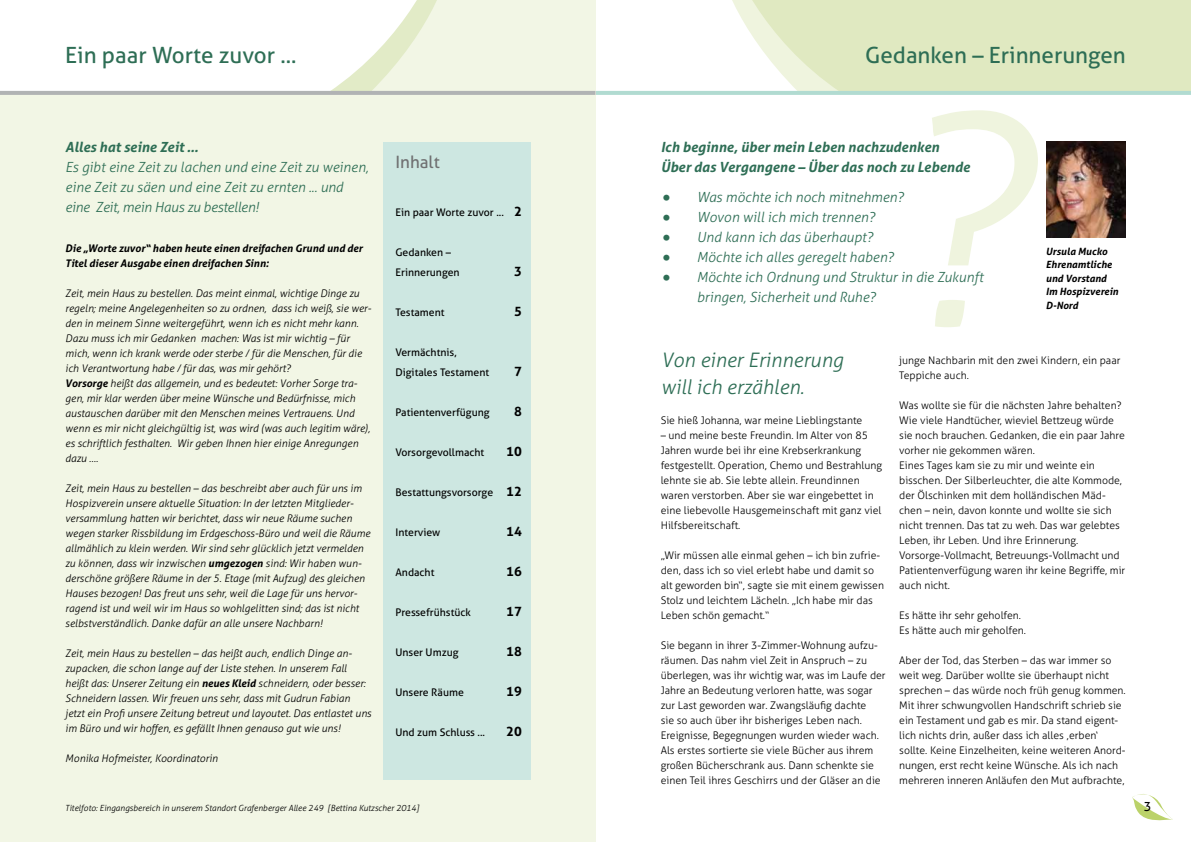
<style>
.page{position:relative;width:1191px;height:842px;background:#fff}
.page>*{position:absolute;margin:0;border:0;box-sizing:border-box;transform-origin:0 0}
.t1{font:italic 300 300px "Aller";color:#eff4de}
.t2{font:22.4px "Aller";color:#2e6e55}
.t3{font:italic 300 20px/27px "Aller";color:#2e6e55}
.t4{font:17px "Aller";color:#707172}
.t5{font:italic 300 14px/20px "Aller";color:#2e6e55}
.t6{font:italic 700 14px/20px "Aller";color:#2e6e55}
.t7{font:700 13px "Aller";color:#000}
.t8{font:12.8px "Aller";color:#000}
.t9{font:300 10.5px/15px "Aller";color:#000}
.t10{font:italic 300 10.5px/15px "Aller";color:#000}
.t11{font:10.5px/20px "Aller";color:#000}
.t12{font:italic 700 10.5px/15px "Aller";color:#000}
.t13{font:italic 700 10px/13.5px "Aller";color:#000}
.t14{font:italic 300 8.5px "Aller";color:#000}
.s1{font-weight:700}
.s2{font-weight:700;font-size:20px}
</style>
<div class="page">
<svg style="left:732px;top:0;width:459px;height:91px;background:#e2ebc6"></svg>
<svg style="left:1132px;top:794px;width:41px;height:27px"></svg>
<hr style="left:595px;top:91px;width:596px;height:4px;background:#b1dbd1">
<div style="left:0;top:0;width:595px;height:842px;background:#f2f6e5"></div>
<svg style="left:0;top:0;width:437px;height:91px;background:#fcfdf9"></svg>
<hr style="left:0;top:91px;width:595px;height:4px;background:#b1b3b4">
<div style="left:383px;top:142px;width:147px;height:638px;background:#cde7e1"></div>
<img style="left:1046px;top:142px;width:79px;height:95px">
<h2 class="t2" style="left:65px;top:41px;width:233px">Ein paar Worte zuvor ...</h2>
<h2 class="t2" style="left:865px;top:41px;width:262px">Gedanken – Erinnerungen</h2>
<h3 class="t6" style="left:65px;top:137px;width:135px">Alles hat seine Zeit …</h3>
<h3 class="t5" style="left:65px;top:157px;width:305px">Es gibt eine Zeit zu lachen und eine Zeit zu weinen, eine Zeit zu säen und eine Zeit zu ernten ... und eine Zeit, mein Haus zu bestellen!</h3>
<p class="t12" style="left:65px;top:241px;width:299px">Die „Worte zuvor“ haben heute einen dreifachen Grund und der<br>Titel dieser Ausgabe einen dreifachen Sinn:</p>
<p class="t10" style="left:65px;top:286px;width:307px">Zeit, mein Haus zu bestellen. Das meint einmal, wichtige Dinge zu regeln; meine Angelegenheiten so zu ordnen, dass ich weiß, sie wer&shy;den in meinem Sinne weitergeführt, wenn ich es nicht mehr kann.<br>Dazu muss ich mir Gedanken machen: Was ist mir wichtig – für mich, wenn ich krank werde oder sterbe / für die Menschen, für die ich Verantwortung habe / für das, was mir gehört?<br><span class="s1">Vorsorge</span> heißt das allgemein, und es bedeutet: Vorher Sorge tra&shy;gen, mir klar werden über meine Wünsche und Bedürfnisse, mich austauschen darüber mit den Menschen meines Vertrauens. Und wenn es mir nicht gleichgültig ist, was wird (was auch legitim wäre), es schriftlich festhalten. Wir geben Ihnen hier einige Anregungen dazu ….</p>
<p class="t10" style="left:65px;top:481px;width:306px">Zeit, mein Haus zu bestellen – das beschreibt aber auch für uns im Hospizverein unsere aktuelle Situation: In der letzten Mitglieder&shy;versammlung hatten wir berichtet, dass wir neue Räume suchen wegen starker Rissbildung im Erdgeschoss-Büro und weil die Räume allmählich zu klein werden. Wir sind sehr glücklich jetzt vermelden zu können, dass wir inzwischen <span class="s1">umgezogen</span> sind: Wir haben wun&shy;derschöne größere Räume in der 5. Etage (mit Aufzug) des gleichen Hauses bezogen! Das freut uns sehr, weil die Lage für uns hervor&shy;ragend ist und weil wir im Haus so wohlgelitten sind; das ist nicht selbstverständlich. Danke dafür an alle unsere Nachbarn!</p>
<p class="t10" style="left:65px;top:646px;width:308px">Zeit, mein Haus zu bestellen – das heißt auch, endlich Dinge an&shy;zupacken, die schon lange auf der Liste stehen. In unserem Fall heißt das: Unserer Zeitung ein <span class="s1">neues Kleid</span> schneidern, oder besser:<br>Schneidern lassen. Wir freuen uns sehr, dass mit Gudrun Fabian jetzt ein Profi unsere Zeitung betreut und layoutet. Das entlastet uns im Büro und wir hoffen, es gefällt Ihnen genauso gut wie uns!</p>
<p class="t10" style="left:65px;top:751px;width:154px">Monika Hofmeister, Koordinatorin</p>
<p class="t14" style="left:65px;top:803px;width:355px">Titelfoto: Eingangsbereich in unserem Standort Grafenberger Allee 249 [Bettina Kutzscher 2014]</p>
<h3 class="t4" style="left:395px;top:152px;width:46px">Inhalt</h3>
<p class="t7" style="left:514px;top:204px;width:9px">2</p>
<p class="t11" style="left:395px;top:202px;width:110px">Ein paar Worte zuvor ...</p>
<p class="t11" style="left:395px;top:242px;width:66px">Gedanken –<br>Erinnerungen</p>
<p class="t11" style="left:395px;top:302px;width:51px">Testament</p>
<p class="t11" style="left:395px;top:342px;width:95px">Vermächtnis,<br>Digitales Testament</p>
<p class="t11" style="left:395px;top:402px;width:96px">Patientenverfügung</p>
<p class="t11" style="left:395px;top:442px;width:90px">Vorsorgevollmacht</p>
<p class="t11" style="left:395px;top:482px;width:99px">Bestattungsvorsorge</p>
<p class="t11" style="left:395px;top:522px;width:46px">Interview</p>
<p class="t11" style="left:395px;top:562px;width:40px">Andacht</p>
<p class="t11" style="left:395px;top:602px;width:77px">Pressefrühstück</p>
<p class="t11" style="left:395px;top:642px;width:65px">Unser Umzug</p>
<p class="t11" style="left:395px;top:682px;width:70px">Unsere Räume</p>
<p class="t11" style="left:395px;top:722px;width:91px">Und zum Schluss ...</p>
<p class="t7" style="left:514px;top:264px;width:9px">3</p>
<p class="t7" style="left:514px;top:304px;width:9px">5</p>
<p class="t7" style="left:514px;top:364px;width:9px">7</p>
<p class="t7" style="left:514px;top:404px;width:9px">8</p>
<p class="t7" style="left:506px;top:444px;width:17px">10</p>
<p class="t7" style="left:506px;top:484px;width:17px">12</p>
<p class="t7" style="left:506px;top:524px;width:17px">14</p>
<p class="t7" style="left:506px;top:564px;width:17px">16</p>
<p class="t7" style="left:506px;top:604px;width:17px">17</p>
<p class="t7" style="left:506px;top:644px;width:17px">18</p>
<p class="t7" style="left:506px;top:684px;width:17px">19</p>
<p class="t7" style="left:506px;top:724px;width:17px">20</p>
<h1 class="t1" style="left:885px;top:40px;width:140px">?</h1>
<h3 class="t6" style="left:660px;top:137px;width:310px">Ich beginne, über mein Leben nachzudenken<br>Über das Vergangene – Über das noch zu Lebende</h3>
<h3 class="t5" style="left:660px;top:187px;width:244px"><span class="s2">•</span> Was möchte ich noch mitnehmen?</h3>
<h3 class="t5" style="left:660px;top:207px;width:216px"><span class="s2">•</span> Wovon will ich mich trennen?</h3>
<h3 class="t5" style="left:660px;top:227px;width:214px"><span class="s2">•</span> Und kann ich das überhaupt?</h3>
<h3 class="t5" style="left:660px;top:247px;width:234px"><span class="s2">•</span> Möchte ich alles geregelt haben?</h3>
<h3 class="t5" style="left:696px;top:267px;width:288px;text-indent:-36px"><span class="s2">•</span> Möchte ich Ordnung und Struktur in die Zukunft bringen, Sicherheit und Ruhe?</h3>
<p class="t13" style="left:1045px;top:244px;width:74px">Ursula Mucko<br>Ehrenamtliche und Vorstand<br>Im Hospizverein<br>D-Nord</p>
<h3 class="t3" style="left:660px;top:347px;width:184px">Von einer Erinnerung will ich erzählen.</h3>
<p class="t9" style="left:660px;top:413px;width:203px">Sie hieß Johanna, war meine Lieblingstante</p>
<p class="t9" style="left:660px;top:428px;width:223px">– und meine beste Freundin. Im Alter von 85<br>Jahren wurde bei ihr eine Krebserkrankung festgestellt. Operation, Chemo und Bestrahlung lehnte sie ab. Sie lebte allein. Freundinnen waren verstorben. Aber sie war eingebettet in eine liebevolle Hausgemeinschaft mit ganz viel Hilfsbereitschaft.</p>
<p class="t9" style="left:660px;top:548px;width:225px">„Wir müssen alle einmal gehen – ich bin zufrie&shy;den, dass ich so viel erlebt habe und damit so alt geworden bin“, sagte sie mit einem gewissen Stolz und leichtem Lächeln. „Ich habe mir das Leben schön gemacht.“</p>
<p class="t9" style="left:660px;top:638px;width:226px">Sie begann in ihrer 3-Zimmer-Wohnung aufzu&shy;räumen. Das nahm viel Zeit in Anspruch – zu überlegen, was ihr wichtig war, was im Laufe der Jahre an Bedeutung verloren hatte, was sogar zur Last geworden war. Zwangsläufig dachte<br>sie so auch über ihr bisheriges Leben nach.<br>Ereignisse, Begegnungen wurden wieder wach.<br>Als erstes sortierte sie viele Bücher aus ihrem großen Bücherschrank aus. Dann schenkte sie einen Teil ihres Geschirrs und der Gläser an die</p>
<p class="t9" style="left:899px;top:353px;width:223px">junge Nachbarin mit den zwei Kindern, ein paar<br>Teppiche auch.</p>
<p class="t9" style="left:899px;top:398px;width:227px">Was wollte sie für die nächsten Jahre behalten?<br>Wie viele Handtücher, wieviel Bettzeug würde sie noch brauchen. Gedanken, die ein paar Jahre vorher nie gekommen wären.<br>Eines Tages kam sie zu mir und weinte ein bisschen. Der Silberleuchter, die alte Kommode, der Ölschinken mit dem holländischen Mäd&shy;chen – nein, davon konnte und wollte sie sich nicht trennen. Das tat zu weh. Das war gelebtes Leben, ihr Leben. Und ihre Erinnerung.<br>Vorsorge-Vollmacht, Betreuungs-Vollmacht und Patientenverfügung waren ihr keine Begriffe, mir auch nicht.</p>
<p class="t9" style="left:899px;top:608px;width:128px">Es hätte ihr sehr geholfen.<br>Es hätte auch mir geholfen.</p>
<p class="t9" style="left:899px;top:653px;width:228px">Aber der Tod, das Sterben – das war immer so weit weg. Darüber wollte sie überhaupt nicht sprechen – das würde noch früh genug kommen.<br>Mit ihrer schwungvollen Handschrift schrieb sie ein Testament und gab es mir. Da stand eigent&shy;lich nichts drin, außer dass ich alles ‚erben‘ sollte. Keine Einzelheiten, keine weiteren Anord&shy;nungen, erst recht keine Wünsche. Als ich nach mehreren inneren Anläufen den Mut aufbrachte,</p>
<p class="t8" style="left:1143px;top:798px;width:9px">3</p>
</div>
